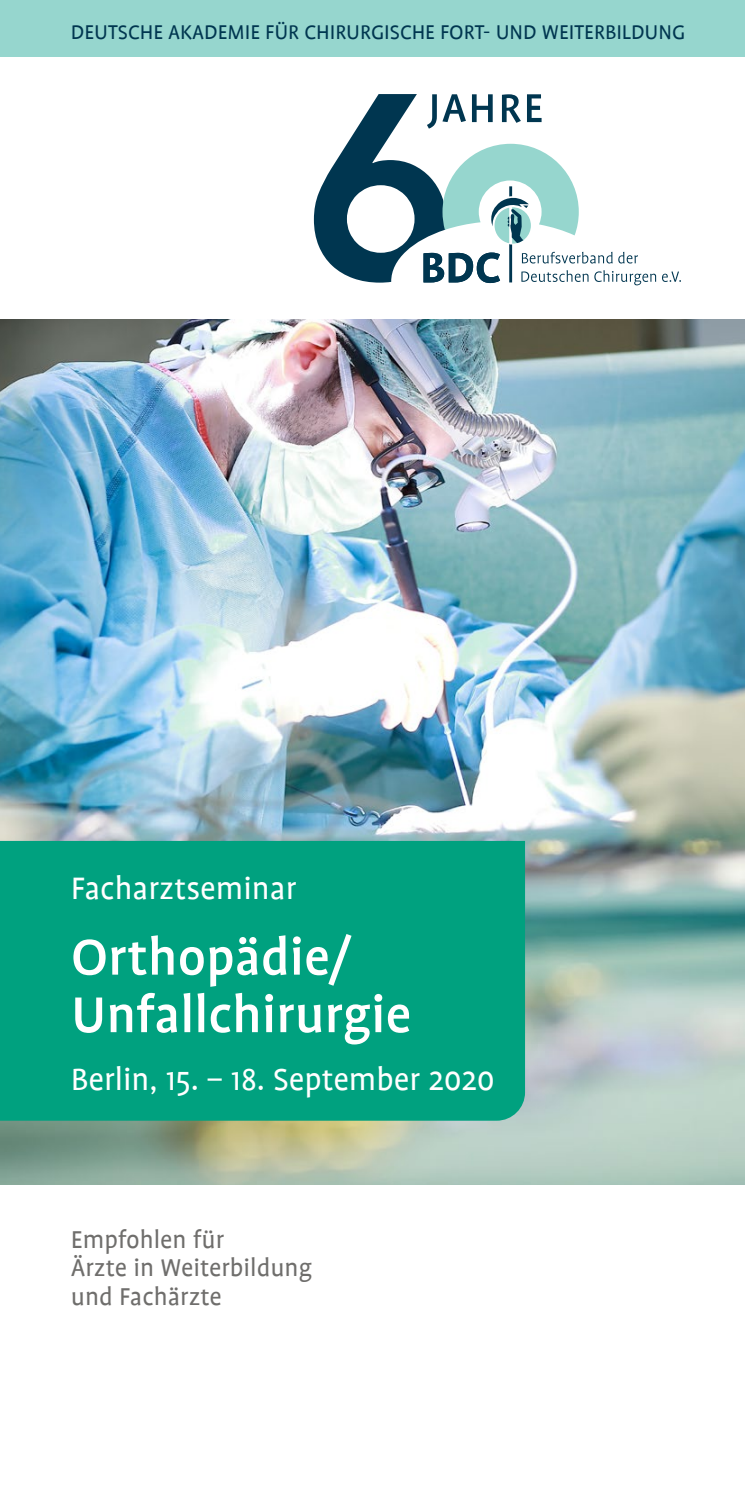
<style>
.page{position:relative;width:745px;height:1489px;background:#fff}
.page>*{position:absolute;margin:0;border:0;box-sizing:border-box;transform-origin:0 0}
.t1{font:500 57.5px/57.5px "Profile";color:#fff}
.t2{font:35px "Profile";color:#fff}
.t3{font:27.5px/28.2px "Profile";color:#6f6e6c}
.t4{font:22.5px "Profile";color:#003650}
</style>
<div class="page">
<div style="left:0;top:0;width:744px;height:57px;background:#96d6ce"></div>
<img style="left:0;top:319px;width:744px;height:864px">
<div style="left:0;top:840px;width:524px;height:280px;background:#00a17f"></div>
<svg style="left:662px;top:271px;width:18px;height:11px"></svg>
<svg style="left:314px;top:94px;width:341px;height:191px"></svg>
<p class="t4" style="left:71px;top:21px;width:615px">DEUTSCHE AKADEMIE FÜR CHIRURGISCHE FORT- UND WEITERBILDUNG</p>
<h2 class="t2" style="left:71px;top:870px;width:227px">Facharztseminar</h2>
<h1 class="t1" style="left:71px;top:928px;width:341px">Orthopädie/<br>Unfallchirurgie</h1>
<h2 class="t2" style="left:71px;top:1061px;width:425px">Berlin, 15. – 18. September 2020</h2>
<p class="t3" style="left:71px;top:1225px;width:242px">Empfohlen für<br>Ärzte in Weiterbildung und Fachärzte</p>
</div>
